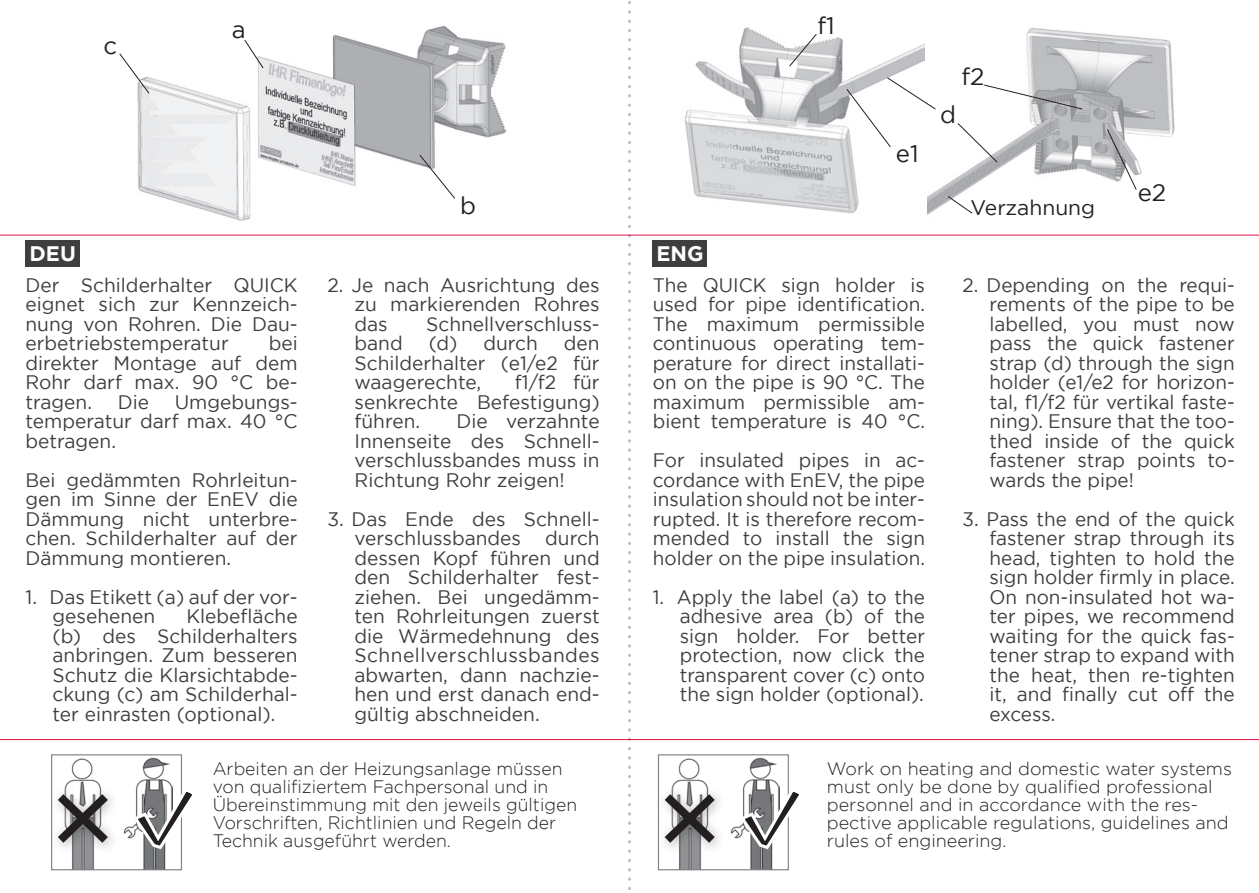
<style>
.page{position:relative;width:1259px;height:893px;background:#fff}
.page>*{position:absolute;margin:0;border:0;box-sizing:border-box;transform-origin:0 0}
.t1{font:24px "Gotham";color:#231f20}
.t2{font:21px "Gotham";color:#231f20}
.t3{font:700 21px "Gotham";color:#fff}
.t4{font:19.5px/19.5px "Gotham";color:#3e3e3f;text-align:justify}
.t5{font:300 18px/18px "Gotham";color:#231f20}
</style>
<div class="page">
<img style="left:137px;top:25px;width:369px;height:196px">
<svg style="left:119px;top:53px;width:31px;height:41px"></svg>
<svg style="left:244px;top:39px;width:20px;height:30px"></svg>
<svg style="left:419px;top:154px;width:36px;height:45px"></svg>
<img style="left:684px;top:27px;width:240px;height:187px">
<svg style="left:788px;top:33px;width:29px;height:34px"></svg>
<img style="left:927px;top:28px;width:296px;height:207px">
<svg style="left:1106px;top:129px;width:31px;height:61px"></svg>
<svg style="left:983px;top:84px;width:100px;height:26px"></svg>
<svg style="left:947px;top:196px;width:26px;height:18px"></svg>
<svg style="left:846px;top:77px;width:90px;height:71px"></svg>
<svg style="left:957px;top:123px;width:41px;height:40px"></svg>
<svg style="left:628px;top:1px;width:3px;height:889px"></svg>
<hr style="left:0;top:235px;width:1259px;height:1px;background:#e21347">
<img style="left:65px;top:757px;width:108px;height:111px">
<div style="left:51px;top:754px;width:131px;height:116px;border:1px solid #808285"></div>
<svg style="left:131px;top:786px;width:61px;height:65px"></svg>
<div style="left:50px;top:786px;width:70px;height:68px;background:#231f20;opacity:.35"></div>
<svg style="left:50px;top:786px;width:66px;height:65px"></svg>
<hr style="left:0;top:739px;width:1259px;height:1px;background:#e21347">
<img style="left:672px;top:757px;width:108px;height:111px">
<div style="left:658px;top:754px;width:131px;height:116px;border:1px solid #808285"></div>
<svg style="left:738px;top:786px;width:61px;height:65px"></svg>
<div style="left:657px;top:786px;width:70px;height:68px;background:#231f20;opacity:.35"></div>
<svg style="left:657px;top:786px;width:66px;height:65px"></svg>
<div style="left:653px;top:240px;width:54px;height:27px;background:#3e3e3f"></div>
<div style="left:26px;top:240px;width:54px;height:27px;background:#3e3e3f"></div>
<p class="t1" style="left:103px;top:32px;width:15px">c</p>
<p class="t1" style="left:232px;top:17px;width:15px">a</p>
<p class="t1" style="left:460px;top:192px;width:17px">b</p>
<p class="t3" style="left:30px;top:242px;width:48px">DEU</p>
<p class="t3" style="left:656px;top:242px;width:49px">ENG</p>
<p class="t1" style="left:817px;top:12px;width:19px">f1</p>
<p class="t1" style="left:896px;top:140px;width:24px">e1</p>
<p class="t4" style="left:26px;top:275px;width:274px">Der Schilderhalter QUICK eignet sich zur Kennzeich&shy;nung von Rohren. Die Dau&shy;erbetriebstemperatur</p>
<p class="t4" style="left:26px;top:333px;width:274px;text-indent:243px">bei direkter Montage auf dem Rohr darf max. 90 °C be&shy;tragen.</p>
<p class="t4" style="left:26px;top:392px;width:274px;text-indent:149px">Umgebungs&shy;temperatur darf max. 40 °C betragen.</p>
<p class="t4" style="left:26px;top:470px;width:274px">Bei gedämmten Rohrleitun&shy;gen im Sinne der EnEV die Dämmung nicht unterbre&shy;chen. Schilderhalter auf der Dämmung montieren.</p>
<p class="t4" style="left:53px;top:587px;width:247px;text-indent:-27px">1. Das Etikett (a) auf der vor&shy;gesehenen</p>
<p class="t4" style="left:118px;top:392px;width:33px">Die</p>
<p class="t4" style="left:53px;top:606px;width:247px;text-indent:134px">Klebefläche (b) des Schilderhalters anbringen. Zum besseren Schutz die Klarsichtabde&shy;ckung (c) am Schilderhal&shy;ter einrasten (optional).</p>
<p class="t4" style="left:354px;top:275px;width:247px;text-indent:-27px">2. Je nach Ausrichtung des zu markierenden Rohres das</p>
<p class="t4" style="left:426px;top:314px;width:175px">Schnellverschluss-</p>
<p class="t4" style="left:354px;top:333px;width:247px;text-indent:209px">den Schilderhalter (e1/e2 für waagerechte,</p>
<p class="t4" style="left:354px;top:333px;width:50px">band</p>
<p class="t4" style="left:429px;top:333px;width:111px">(d) durch</p>
<p class="t4" style="left:354px;top:372px;width:247px;text-indent:160px">f1/f2 für senkrechte Befestigung) führen.</p>
<p class="t4" style="left:354px;top:411px;width:247px;text-indent:102px">Die verzahnte Innenseite des Schnell&shy;verschlussbandes muss in Richtung Rohr zeigen!</p>
<p class="t4" style="left:354px;top:509px;width:247px;text-indent:-27px">3. Das Ende des Schnell&shy;verschlussbandes durch dessen Kopf führen und den Schilderhalter fest&shy;ziehen. Bei ungedämm&shy;ten Rohrleitungen zuerst die Wärmedehnung des Schnellverschlussbandes abwarten, dann nachzie&shy;hen und erst danach end&shy;gültig abschneiden.</p>
<p class="t4" style="left:653px;top:275px;width:274px">The QUICK sign holder is used for pipe identification.<br>The maximum permissible continuous operating tem&shy;perature for direct installati&shy;on on the pipe is 90 °C. The maximum permissible am&shy;bient temperature is 40 °C.</p>
<p class="t4" style="left:653px;top:450px;width:274px">For insulated pipes in ac&shy;cordance with EnEV, the pipe insulation should not be inter&shy;rupted. It is therefore recom&shy;mended to install the sign holder on the pipe insulation.</p>
<p class="t4" style="left:680px;top:587px;width:247px;text-indent:-27px">1. Apply the label (a) to the adhesive area (b) of the sign holder. For better protection, now click the transparent cover (c) onto the sign holder (optional).</p>
<p class="t1" style="left:940px;top:101px;width:17px">d</p>
<p class="t1" style="left:961px;top:64px;width:25px">f2</p>
<p class="t2" style="left:970px;top:196px;width:126px">Verzahnung</p>
<p class="t1" style="left:1137px;top:179px;width:30px">e2</p>
<p class="t4" style="left:989px;top:275px;width:247px;text-indent:-27px">2. Depending on the requi&shy;rements of the pipe to be labelled, you must now pass the quick fastener strap (d) through the sign holder (e1/e2 for horizon&shy;tal, f1/f2 für vertikal faste&shy;ning). Ensure that the too&shy;thed inside of the quick fastener strap points to&shy;wards the pipe!</p>
<p class="t4" style="left:989px;top:509px;width:247px;text-indent:-27px">3. Pass the end of the quick fastener strap through its head, tighten to hold the sign holder firmly in place.<br>On non-insulated hot wa&shy;ter pipes, we recommend waiting for the quick fas&shy;tener strap to expand with the heat, then re-tighten it, and finally cut off the excess.</p>
<p class="t5" style="left:213px;top:759px;width:366px">Arbeiten an der Heizungsanlage müssen von qualifiziertem Fachpersonal und in Übereinstimmung mit den jeweils gültigen Vorschriften, Richtlinien und Regeln der Technik ausgeführt werden.</p>
<p class="t5" style="left:827px;top:759px;width:406px">Work on heating and domestic water systems must only be done by qualified professional personnel and in accordance with the res&shy;pective applicable regulations, guidelines and rules of engineering.</p>
</div>
